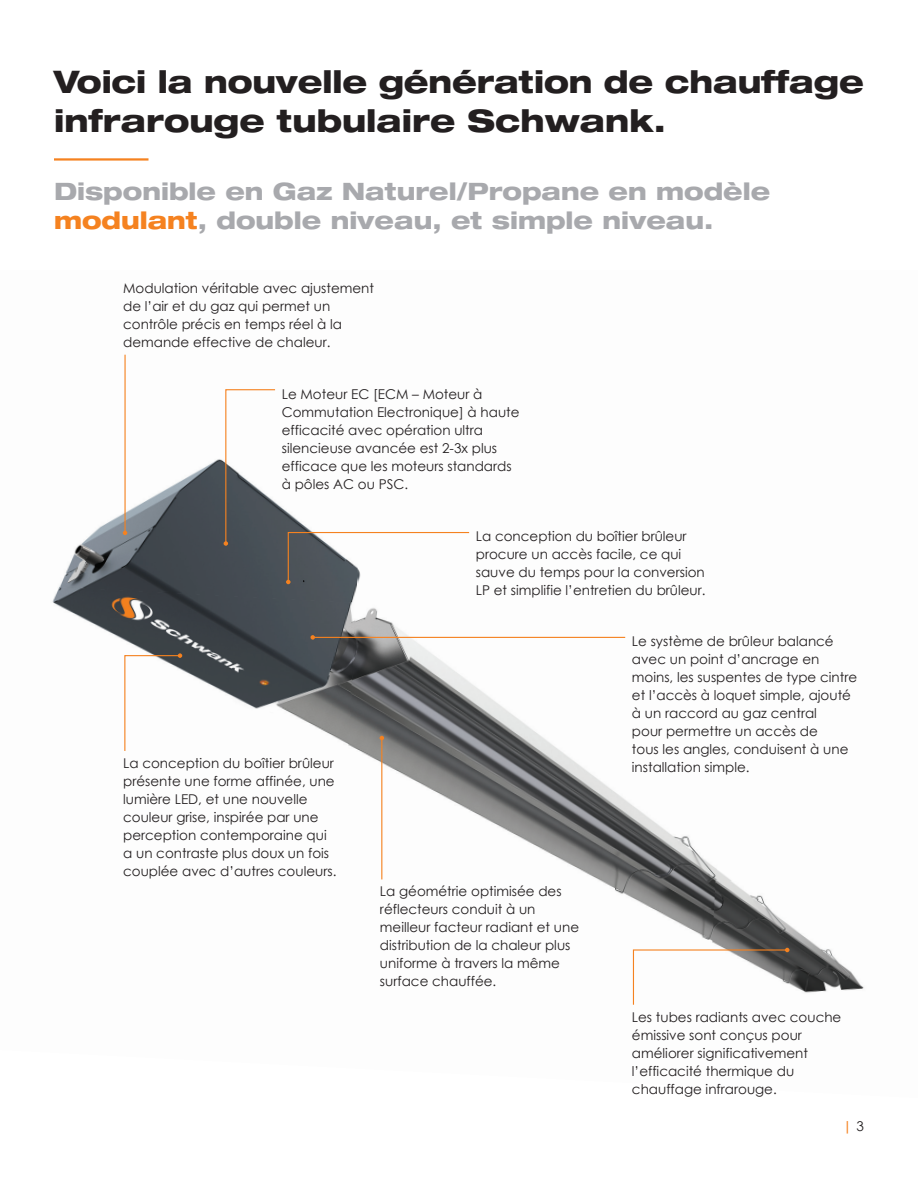
<style>
.page{position:relative;width:918px;height:1188px;background:#fff}
.page>*{position:absolute;margin:0;border:0;box-sizing:border-box;transform-origin:0 0}
.t1{font:800 expanded 31.2px/39px "Helvetica Neue";letter-spacing:-.005em;color:#231f20}
.t2{font:800 expanded 24px/28.8px "Helvetica Neue";color:#a8a9ad}
.t3{font:13.5px/18px "Century Gothic";color:#231f20}
.t4{font:13.5px "Century Gothic";color:#f58220;scale:1.17 1}
.s1{color:#f58220}
.s2{color:#231f20}
</style>
<div class="page">
<img style="left:60px;top:354px;width:252px;height:230px">
<img style="left:52px;top:584px;width:305px;height:155px">
<img style="left:337px;top:602px;width:393px;height:337px">
<img style="left:705px;top:880px;width:159px;height:113px">
<hr style="left:54px;top:158px;width:94px;height:3px;background:#f58220">
<hr style="left:124px;top:355px;width:2px;height:178px;background:#f58220">
<svg style="left:123px;top:531px;width:4px;height:4px"></svg>
<svg style="left:632px;top:948px;width:157px;height:57px"></svg>
<hr style="left:381px;top:738px;width:1px;height:141px;background:#f58220">
<svg style="left:380px;top:736px;width:4px;height:4px"></svg>
<svg style="left:124px;top:653px;width:58px;height:98px"></svg>
<hr style="left:313px;top:637px;width:312px;height:1px;background:#f58220">
<svg style="left:310px;top:635px;width:5px;height:5px"></svg>
<svg style="left:286px;top:531px;width:184px;height:53px"></svg>
<svg style="left:224px;top:389px;width:52px;height:157px"></svg>
<h1 class="t1" style="left:54px;top:61px;width:812px">Voici la nouvelle génération de chauffage infrarouge tubulaire Schwank.</h1>
<h2 class="t2" style="left:54px;top:176px;width:718px">Disponible en Gaz Naturel/Propane en modèle <span class="s1">modulant</span>, double niveau, et simple niveau.</h2>
<p class="t3" style="left:123px;top:279px;width:252px">Modulation véritable avec ajustement de l’air et du gaz qui permet un contrôle précis en temps réel à la demande effective de chaleur.</p>
<p class="t3" style="left:282px;top:384px;width:239px">Le Moteur EC [ECM – Moteur à<br>Commutation Electronique] à haute efficacité avec opération ultra silencieuse avancée est 2-3x plus efficace que les moteurs standards à pôles AC ou PSC.</p>
<p class="t3" style="left:123px;top:754px;width:215px">La conception du boîtier brûleur présente une forme affinée, une lumière LED, et une nouvelle couleur grise, inspirée par une perception contemporaine qui a un contraste plus doux un fois couplée avec d’autres couleurs.</p>
<p class="t3" style="left:476px;top:527px;width:231px">La conception du boîtier brûleur procure un accès facile, ce qui sauve du temps pour la conversion LP et simplifie l’entretien du brûleur.</p>
<p class="t3" style="left:380px;top:882px;width:201px">La géométrie optimisée des réflecteurs conduit à un meilleur facteur radiant et une distribution de la chaleur plus uniforme à travers la même surface chauffée.</p>
<p class="t3" style="left:632px;top:632px;width:227px">Le système de brûleur balancé avec un point d’ancrage en moins, les suspentes de type cintre et l’accès à loquet simple, ajouté à un raccord au gaz central<br>pour permettre un accès de<br>tous les angles, conduisent à une installation simple.</p>
<p class="t3" style="left:632px;top:1007px;width:211px">Les tubes radiants avec couche émissive sont conçus pour améliorer significativement l’efficacité thermique du chauffage infrarouge.</p>
<p class="t4" style="left:842px;top:1116px;width:20px">| <span class="s2">3</span></p>
</div>
